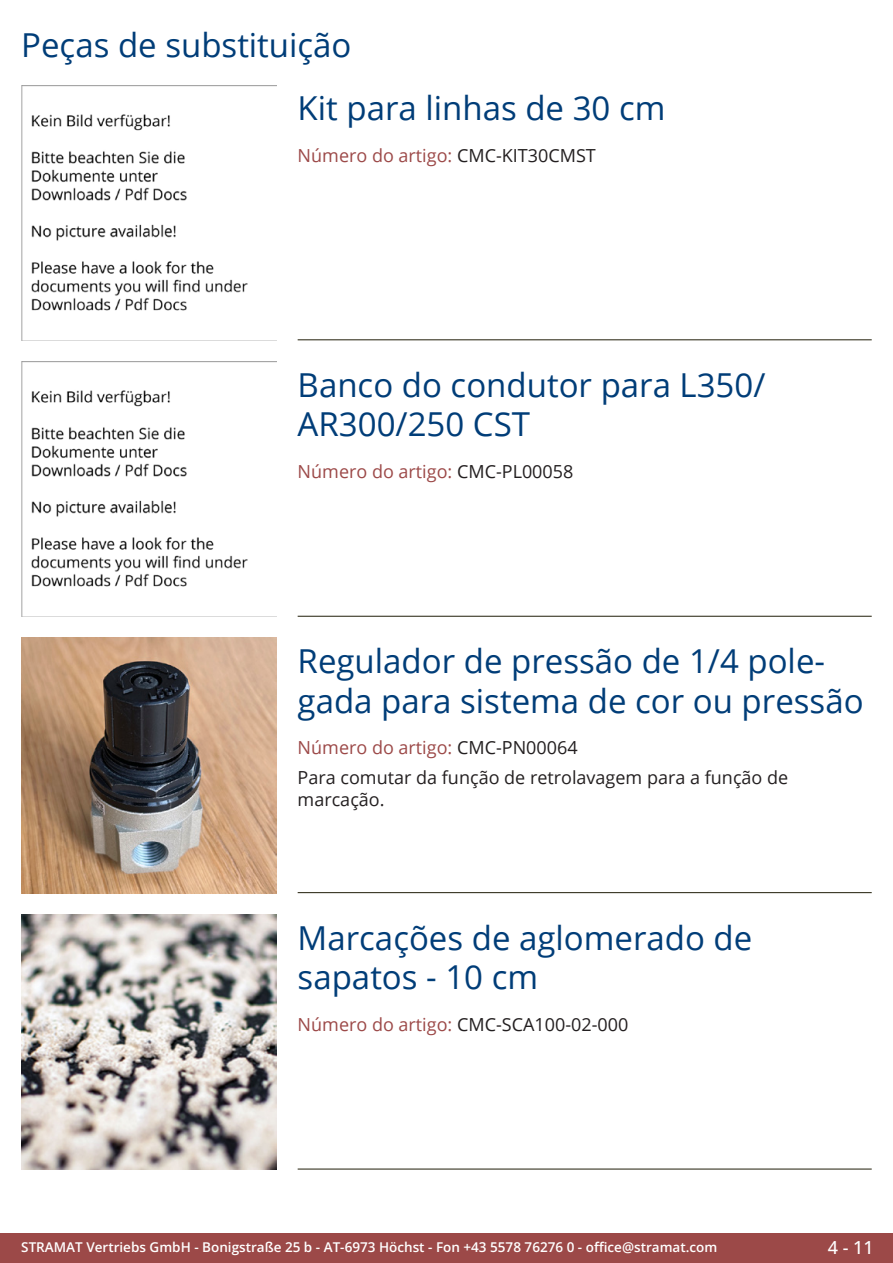
<style>
.page{position:relative;width:893px;height:1263px;background:#fff}
.page>*{position:absolute;margin:0;border:0;box-sizing:border-box;transform-origin:0 0}
.Produkttitel{font:33px/39.6px "Open Sans";color:#003d78}
.RastTitel{font:33px "Open Sans";color:#003d78}
.TechDaten_Überschrif{font:18px "Open Sans";color:#9c4948}
.Beschreibung_Text{font:18px/21.6px "Open Sans";color:#231f20}
.TechDaten_Überschrif-2{font:18px "Open Sans";color:#231f20}
.t1{font:500 18px "Open Sans";color:#fff}
.t2{font:600 13.5px "Open Sans";color:#fff}
.s1{color:#231f20}
.s2{color:#9c4948}
</style>
<div class="page">
<div style="left:0;top:1233px;width:893px;height:30px;background:#9c4948"></div>
<hr style="left:298px;top:340px;width:574px;height:1px;background:#201d08">
<hr style="left:298px;top:616px;width:574px;height:1px;background:#201d08">
<hr style="left:298px;top:892px;width:574px;height:1px;background:#201d08">
<hr style="left:298px;top:1169px;width:574px;height:1px;background:#201d08">
<img style="left:21px;top:85px;width:255px;height:255px">
<img style="left:21px;top:361px;width:255px;height:256px">
<img style="left:21px;top:638px;width:255px;height:255px">
<img style="left:21px;top:914px;width:255px;height:255px">
<p class="RastTitel" style="left:21px;top:22px;width:332px">Peças de substituição</p>
<p class="Produkttitel" style="left:298px;top:88px;width:369px">Kit para linhas de 30 cm</p>
<p class="TechDaten_Überschrif" style="left:298px;top:143px;width:300px">Número do artigo: <span class="s1">CMC-KIT30CMST</span></p>
<p class="Produkttitel" style="left:298px;top:364px;width:469px">Banco do condutor para L350/<br>AR300/250 CST</p>
<p class="TechDaten_Überschrif" style="left:298px;top:459px;width:277px">Número do artigo: <span class="s1">CMC-PL00058</span></p>
<p class="Produkttitel" style="left:298px;top:640px;width:567px">Regulador de pressão de 1/4 pole&shy;gada para sistema de cor ou pressão</p>
<p class="TechDaten_Überschrif" style="left:298px;top:735px;width:282px">Número do artigo: <span class="s1">CMC-PN00064</span></p>
<p class="Beschreibung_Text" style="left:298px;top:766px;width:492px">Para comutar da função de retrolavagem para a função de marcação.</p>
<p class="Produkttitel" style="left:298px;top:917px;width:456px">Marcações de aglomerado de sapatos - 10 cm</p>
<p class="TechDaten_Überschrif-2" style="left:298px;top:1012px;width:332px"><span class="s2">Número do artigo:</span> CMC-SCA100-02-000</p>
<p class="t2" style="left:21px;top:1238px;width:698px">STRAMAT Vertriebs GmbH - Bonigstraße 25 b - AT-6973 Höchst - Fon +43 5578 76276 0 - office@stramat.com</p>
<p class="t1" style="left:828px;top:1234px;width:48px">4 - 11</p>
</div>
